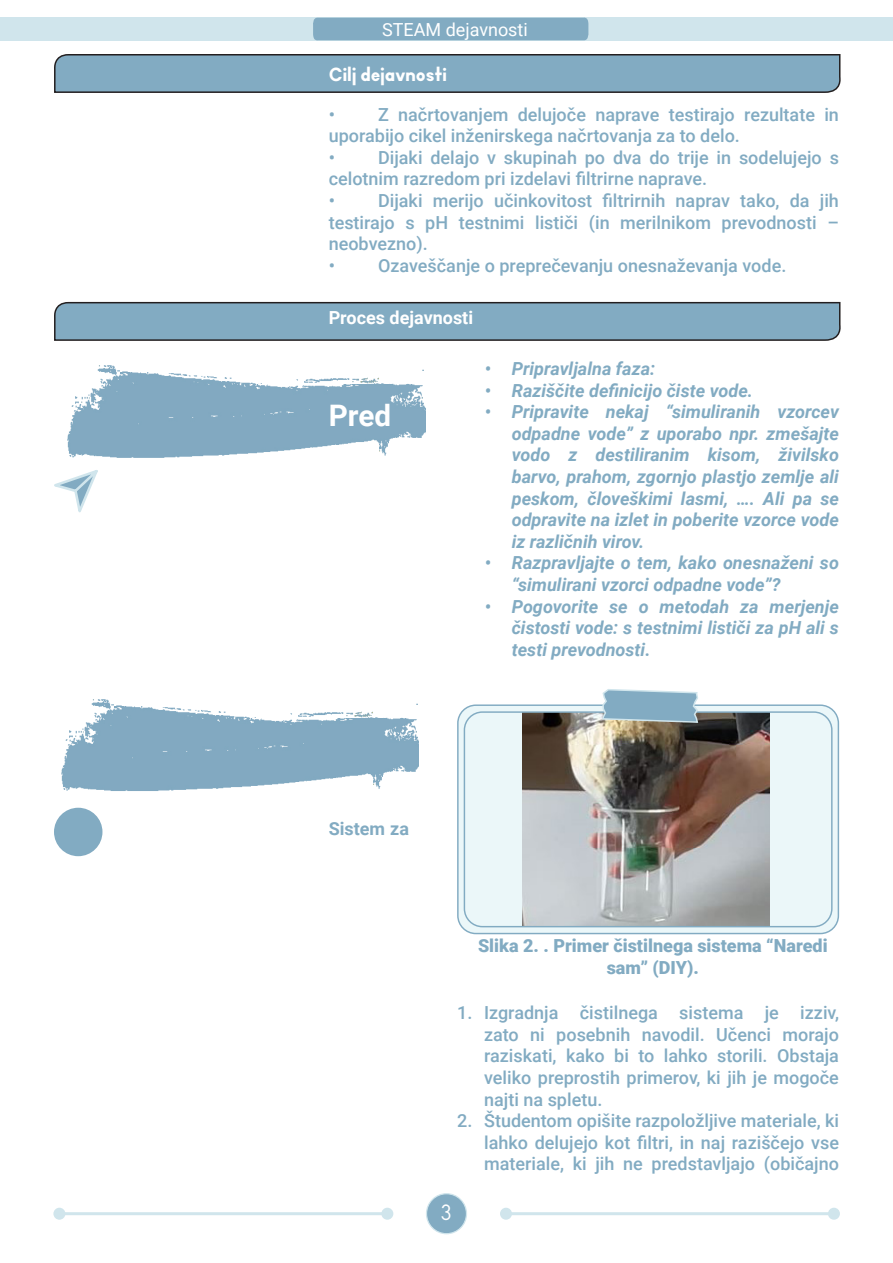
<style>
.page{position:relative;width:893px;height:1263px;background:#fff}
.page>*{position:absolute;margin:0;border:0;box-sizing:border-box;transform-origin:0 0}
.t1{font:700 29.55px "Roboto";color:#fff}
.t2{font:21px "TG Neuramatica";color:#fff}
.t3{font:500 18px/21.6px "Roboto";color:#82abc2;text-align:justify}
.t4{font:italic 700 18px/21.6px "Roboto";color:#82abc2;text-align:justify}
.t5{font:900 18px/21.6px "Roboto";color:#82abc2;text-align:center}
.t6{font:700 18px "Roboto";color:#fff}
.t7{font:18px "Roboto";color:#fff}
.t8{font:900 18px "TG Neuramatica";color:#fff}
.t9{font:700 18px "Roboto";color:#82abc2}
</style>
<div class="page">
<div style="left:426px;top:1194px;width:40px;height:40px;background:#82abc2;border-radius:50%"></div>
<div style="left:426px;top:1193px;width:41px;height:41px;border:1px solid #d0e5ec;border-radius:50%"></div>
<div style="left:0;top:18px;width:893px;height:23px;background:#d0e5ec"></div>
<svg style="left:312px;top:17px;width:277px;height:24px;background:#86aec4"></svg>
<hr style="left:506px;top:1212px;width:328px;height:3px;background:#d0e5ec">
<div style="left:500px;top:1208px;width:12px;height:12px;background:#d0e5ec;border-radius:50%"></div>
<div style="left:828px;top:1208px;width:12px;height:12px;background:#d0e5ec;border-radius:50%"></div>
<hr style="left:59px;top:1212px;width:328px;height:3px;background:#d0e5ec">
<div style="left:53px;top:1208px;width:12px;height:12px;background:#d0e5ec;border-radius:50%"></div>
<div style="left:381px;top:1208px;width:12px;height:12px;background:#d0e5ec;border-radius:50%"></div>
<svg style="left:54px;top:301px;width:787px;height:40px;background:#7ea2b7"></svg>
<svg style="left:54px;top:54px;width:787px;height:39px;background:#7aa0b5"></svg>
<img style="left:67px;top:365px;width:358px;height:93px">
<div style="left:458px;top:705px;width:380px;height:228px;background:#ebf7f9;border-radius:18px"></div>
<div style="left:457px;top:704px;width:382px;height:230px;border:1px solid #82abc2;border-radius:18px"></div>
<img style="left:523px;top:713px;width:247px;height:212px">
<div style="left:464px;top:711px;width:368px;height:216px;border:1px solid #82abc2;border-radius:18px"></div>
<svg style="left:601px;top:689px;width:98px;height:35px;background:#95b4c3"></svg>
<svg style="left:54px;top:470px;width:44px;height:43px"></svg>
<img style="left:61px;top:699px;width:358px;height:92px">
<div style="left:54px;top:808px;width:48px;height:48px;background:#82abc2;border-radius:50%"></div>
<p class="t7" style="left:382px;top:17px;width:147px">STEAM dejavnosti</p>
<p class="t8" style="left:329px;top:62px;width:120px">Cilj dejavnosti</p>
<p class="t3" style="left:329px;top:103px;width:512px">• Z načrtovanjem delujoče naprave testirajo rezultate in uporabijo cikel inženirskega načrtovanja za to delo.</p>
<p class="t3" style="left:329px;top:146px;width:512px">• Dijaki delajo v skupinah po dva do trije in sodelujejo s celotnim razredom pri izdelavi filtrirne naprave.</p>
<p class="t3" style="left:329px;top:189px;width:512px">• Dijaki merijo učinkovitost filtrirnih naprav tako, da jih testirajo s pH testnimi lističi (in merilnikom prevodnosti – neobvezno).</p>
<p class="t3" style="left:329px;top:254px;width:459px">• Ozaveščanje o preprečevanju onesnaževanja vode.</p>
<p class="t6" style="left:329px;top:305px;width:146px">Proces dejavnosti</p>
<p class="t1" style="left:329px;top:395px;width:64px">Pred</p>
<p class="t4" style="left:485px;top:357px;width:172px">• Pripravljalna faza:</p>
<p class="t4" style="left:485px;top:379px;width:270px">• Raziščite definicijo čiste vode.</p>
<p class="t4" style="left:512px;top:400px;width:329px;text-indent:-27px">• Pripravite nekaj “simuliranih vzorcev odpadne vode” z uporabo npr. zmešajte vodo z destiliranim kisom, živilsko barvo, prahom, zgornjo plastjo zemlje ali peskom, človeškimi lasmi, …. Ali pa se odpravite na izlet in poberite vzorce vode iz različnih virov.</p>
<p class="t4" style="left:512px;top:551px;width:329px;text-indent:-27px">• Razpravljajte o tem, kako onesnaženi so “simulirani vzorci odpadne vode”?</p>
<p class="t4" style="left:512px;top:595px;width:329px;text-indent:-27px">• Pogovorite se o metodah za merjenje čistosti vode: s testnimi lističi za pH ali s testi prevodnosti.</p>
<p class="t9" style="left:329px;top:815px;width:82px">Sistem za</p>
<p class="t5" style="left:478px;top:934px;width:351px">Slika 2. . Primer čistilnega sistema “Naredi sam” (DIY).</p>
<p class="t3" style="left:484px;top:1001px;width:356px;text-indent:-27px">1. Izgradnja čistilnega sistema je izziv, zato ni posebnih navodil. Učenci morajo raziskati, kako bi to lahko storili. Obstaja veliko preprostih primerov, ki jih je mogoče najti na spletu.</p>
<p class="t3" style="left:484px;top:1109px;width:356px;text-indent:-27px">2. Študentom opišite razpoložljive materiale, ki lahko delujejo kot filtri, in naj raziščejo vse materiale, ki jih ne predstavljajo (običajno</p>
<p class="t2" style="left:441px;top:1198px;width:12px">3</p>
</div>
